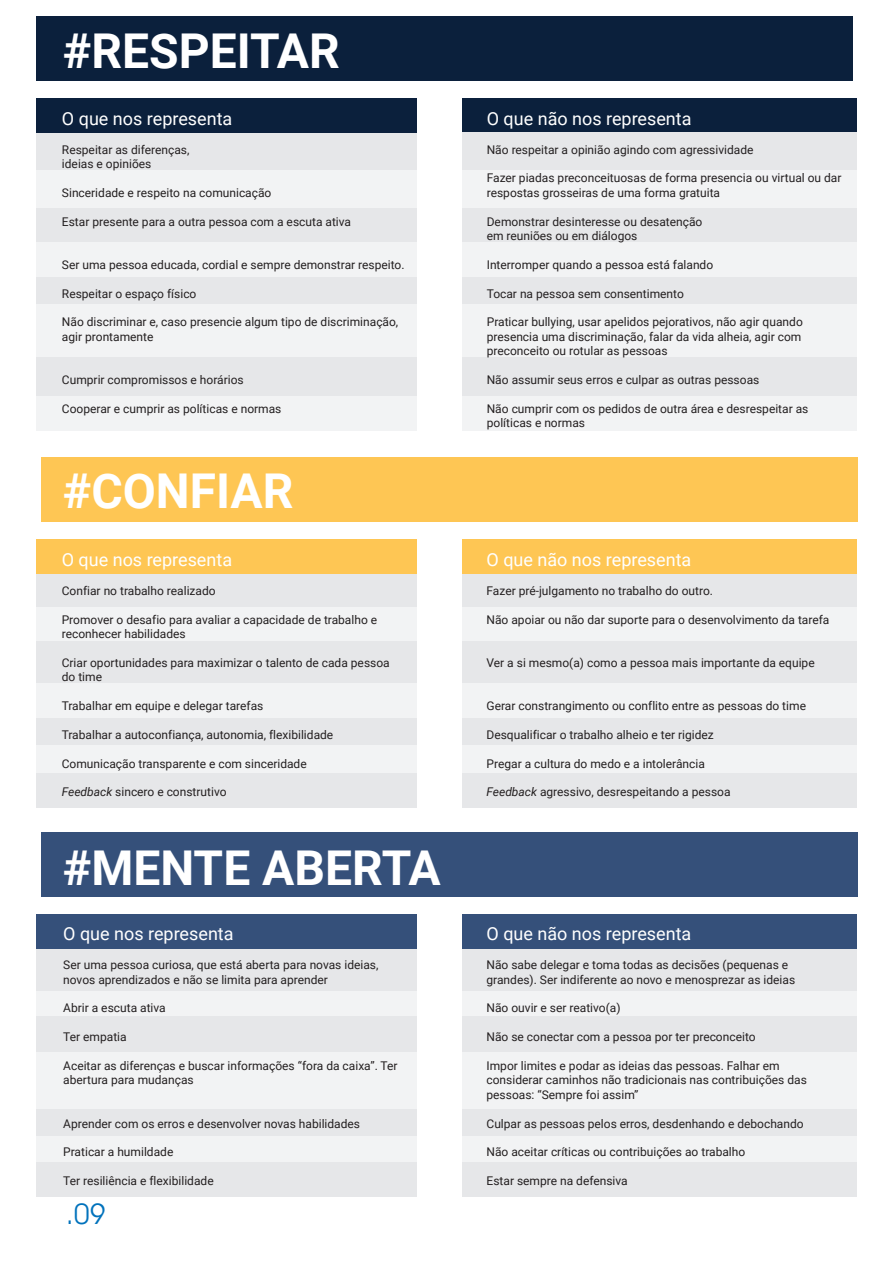
<style>
.page{position:relative;width:893px;height:1263px;background:#fff}
.page>*{position:absolute;margin:0;border:0;box-sizing:border-box;transform-origin:0 0}
.t1{font:700 48px "Roboto";color:#fff}
.t2{font:28.35px "Avant Guard Regular SWFTE";color:#0072bc}
.t3{font:18px "Roboto";color:#fff}
.t4{font:12px/14.4px "Roboto";color:#231f20}
.s1{font-style:italic}
</style>
<div class="page">
<div style="left:462px;top:574px;width:395px;height:34px;background:#e6e7e9"></div>
<div style="left:462px;top:607px;width:395px;height:35px;background:#f2f3f4"></div>
<div style="left:462px;top:641px;width:395px;height:44px;background:#e6e7e9"></div>
<div style="left:462px;top:706px;width:395px;height:40px;background:#e6e7e9"></div>
<div style="left:462px;top:746px;width:395px;height:28px;background:#f2f3f4"></div>
<div style="left:462px;top:773px;width:395px;height:34px;background:#e6e7e9"></div>
<div style="left:462px;top:683px;width:395px;height:35px;background:#f2f3f4"></div>
<div style="left:37px;top:133px;width:380px;height:38px;background:#e6e7e9"></div>
<div style="left:37px;top:171px;width:380px;height:38px;background:#f2f3f4"></div>
<div style="left:37px;top:209px;width:380px;height:34px;background:#e6e7e9"></div>
<div style="left:37px;top:242px;width:380px;height:35px;background:#f2f3f4"></div>
<div style="left:37px;top:277px;width:380px;height:27px;background:#e6e7e9"></div>
<div style="left:37px;top:304px;width:380px;height:53px;background:#f2f3f4"></div>
<div style="left:37px;top:357px;width:380px;height:39px;background:#e6e7e9"></div>
<div style="left:37px;top:396px;width:380px;height:34px;background:#f2f3f4"></div>
<div style="left:37px;top:99px;width:380px;height:34px;background:#0b203c"></div>
<div style="left:462px;top:99px;width:395px;height:34px;background:#0b203c"></div>
<div style="left:462px;top:133px;width:395px;height:38px;background:#e6e7e9"></div>
<div style="left:462px;top:171px;width:395px;height:38px;background:#f2f3f4"></div>
<div style="left:462px;top:209px;width:395px;height:34px;background:#e6e7e9"></div>
<div style="left:462px;top:242px;width:395px;height:35px;background:#f2f3f4"></div>
<div style="left:462px;top:277px;width:395px;height:27px;background:#e6e7e9"></div>
<div style="left:462px;top:304px;width:395px;height:53px;background:#f2f3f4"></div>
<div style="left:462px;top:357px;width:395px;height:39px;background:#e6e7e9"></div>
<div style="left:462px;top:396px;width:395px;height:34px;background:#f2f3f4"></div>
<div style="left:36px;top:17px;width:816px;height:64px;background:#0b203c"></div>
<div style="left:37px;top:574px;width:380px;height:34px;background:#e6e7e9"></div>
<div style="left:37px;top:607px;width:380px;height:35px;background:#f2f3f4"></div>
<div style="left:37px;top:641px;width:380px;height:44px;background:#e6e7e9"></div>
<div style="left:37px;top:706px;width:380px;height:40px;background:#e6e7e9"></div>
<div style="left:37px;top:746px;width:380px;height:28px;background:#f2f3f4"></div>
<div style="left:37px;top:773px;width:380px;height:34px;background:#e6e7e9"></div>
<div style="left:37px;top:540px;width:380px;height:34px;background:#fec654"></div>
<div style="left:462px;top:540px;width:395px;height:34px;background:#fec654"></div>
<div style="left:41px;top:458px;width:816px;height:64px;background:#fec654"></div>
<div style="left:37px;top:683px;width:380px;height:35px;background:#f2f3f4"></div>
<div style="left:462px;top:948px;width:395px;height:44px;background:#e6e7e9"></div>
<div style="left:462px;top:992px;width:395px;height:24px;background:#f2f3f4"></div>
<div style="left:462px;top:1016px;width:395px;height:36px;background:#e6e7e9"></div>
<div style="left:462px;top:1109px;width:395px;height:34px;background:#e6e7e9"></div>
<div style="left:462px;top:1136px;width:395px;height:35px;background:#f2f3f4"></div>
<div style="left:462px;top:1162px;width:395px;height:35px;background:#e6e7e9"></div>
<div style="left:462px;top:1052px;width:395px;height:57px;background:#f2f3f4"></div>
<div style="left:37px;top:948px;width:380px;height:44px;background:#e6e7e9"></div>
<div style="left:37px;top:992px;width:380px;height:24px;background:#f2f3f4"></div>
<div style="left:37px;top:1016px;width:380px;height:36px;background:#e6e7e9"></div>
<div style="left:37px;top:1109px;width:380px;height:34px;background:#e6e7e9"></div>
<div style="left:37px;top:1136px;width:380px;height:35px;background:#f2f3f4"></div>
<div style="left:37px;top:1162px;width:380px;height:35px;background:#e6e7e9"></div>
<div style="left:37px;top:914px;width:380px;height:34px;background:#35507a"></div>
<div style="left:462px;top:914px;width:395px;height:34px;background:#35507a"></div>
<div style="left:41px;top:832px;width:816px;height:64px;background:#35507a"></div>
<div style="left:37px;top:1052px;width:380px;height:57px;background:#f2f3f4"></div>
<h1 class="t1" style="left:63px;top:17px;width:278px">#RESPEITAR</h1>
<h3 class="t3" style="left:62px;top:106px;width:172px">O que nos representa</h3>
<p class="t4" style="left:62px;top:142px;width:129px">Respeitar as diferenças, ideias e opiniões</p>
<p class="t4" style="left:62px;top:185px;width:211px">Sinceridade e respeito na comunicação</p>
<p class="t4" style="left:62px;top:214px;width:291px">Estar presente para a outra pessoa com a escuta ativa</p>
<p class="t4" style="left:62px;top:257px;width:344px">Ser uma pessoa educada, cordial e sempre demonstrar respeito.</p>
<p class="t4" style="left:62px;top:286px;width:136px">Respeitar o espaço físico</p>
<p class="t4" style="left:62px;top:314px;width:338px">Não discriminar e, caso presencie algum tipo de discriminação, agir prontamente</p>
<p class="t4" style="left:62px;top:372px;width:183px">Cumprir compromissos e horários</p>
<p class="t4" style="left:62px;top:401px;width:221px">Cooperar e cumprir as políticas e normas</p>
<h1 class="t1" style="left:63px;top:457px;width:232px">#CONFIAR</h1>
<h3 class="t3" style="left:62px;top:547px;width:172px">O que nos representa</h3>
<p class="t4" style="left:62px;top:583px;width:155px">Confiar no trabalho realizado</p>
<p class="t4" style="left:62px;top:612px;width:317px">Promover o desafio para avaliar a capacidade de trabalho e reconhecer habilidades</p>
<p class="t4" style="left:62px;top:655px;width:329px">Criar oportunidades para maximizar o talento de cada pessoa do time</p>
<p class="t4" style="left:62px;top:698px;width:203px">Trabalhar em equipe e delegar tarefas</p>
<p class="t4" style="left:62px;top:727px;width:273px">Trabalhar a autoconfiança, autonomia, flexibilidade</p>
<p class="t4" style="left:62px;top:756px;width:246px">Comunicação transparente e com sinceridade</p>
<p class="t4" style="left:62px;top:784px;width:166px"><span class="s1">Feedback</span> sincero e construtivo</p>
<h1 class="t1" style="left:63px;top:834px;width:380px">#MENTE ABERTA</h1>
<h3 class="t3" style="left:63px;top:921px;width:172px">O que nos representa</h3>
<p class="t4" style="left:63px;top:957px;width:317px">Ser uma pessoa curiosa, que está aberta para novas ideias, novos aprendizados e não se limita para aprender</p>
<p class="t4" style="left:63px;top:1000px;width:104px">Abrir a escuta ativa</p>
<p class="t4" style="left:63px;top:1029px;width:65px">Ter empatia</p>
<p class="t4" style="left:63px;top:1058px;width:336px">Aceitar as diferenças e buscar informações “fora da caixa”. Ter abertura para mudanças</p>
<p class="t4" style="left:63px;top:1116px;width:298px">Aprender com os erros e desenvolver novas habilidades</p>
<p class="t4" style="left:63px;top:1144px;width:112px">Praticar a humildade</p>
<p class="t4" style="left:63px;top:1173px;width:152px">Ter resiliência e flexibilidade</p>
<h2 class="t2" style="left:66px;top:1196px;width:41px">.09</h2>
<h3 class="t3" style="left:487px;top:106px;width:206px">O que não nos representa</h3>
<p class="t4" style="left:487px;top:142px;width:268px">Não respeitar a opinião agindo com agressividade</p>
<p class="t4" style="left:487px;top:170px;width:356px">Fazer piadas preconceituosas de forma presencia ou virtual ou dar respostas grosseiras de uma forma gratuita</p>
<p class="t4" style="left:487px;top:214px;width:217px">Demonstrar desinteresse ou desatenção em reuniões ou em diálogos</p>
<p class="t4" style="left:487px;top:257px;width:228px">Interromper quando a pessoa está falando</p>
<p class="t4" style="left:487px;top:286px;width:199px">Tocar na pessoa sem consentimento</p>
<p class="t4" style="left:487px;top:314px;width:318px;text-align:justify">Praticar bullying, usar apelidos pejorativos, não agir quando presencia uma discriminação, falar da vida alheia, agir com preconceito ou rotular as pessoas</p>
<p class="t4" style="left:487px;top:372px;width:274px">Não assumir seus erros e culpar as outras pessoas</p>
<p class="t4" style="left:487px;top:401px;width:323px">Não cumprir com os pedidos de outra área e desrespeitar as políticas e normas</p>
<h3 class="t3" style="left:486px;top:547px;width:206px">O que não nos representa</h3>
<p class="t4" style="left:486px;top:583px;width:228px">Fazer pré-julgamento no trabalho do outro.</p>
<p class="t4" style="left:486px;top:612px;width:344px">Não apoiar ou não dar suporte para o desenvolvimento da tarefa</p>
<p class="t4" style="left:486px;top:655px;width:330px">Ver a si mesmo(a) como a pessoa mais importante da equipe</p>
<p class="t4" style="left:486px;top:698px;width:321px">Gerar constrangimento ou conflito entre as pessoas do time</p>
<p class="t4" style="left:486px;top:727px;width:229px">Desqualificar o trabalho alheio e ter rigidez</p>
<p class="t4" style="left:486px;top:756px;width:220px">Pregar a cultura do medo e a intolerância</p>
<p class="t4" style="left:486px;top:784px;width:246px"><span class="s1">Feedback</span> agressivo, desrespeitando a pessoa</p>
<h3 class="t3" style="left:486px;top:921px;width:206px">O que não nos representa</h3>
<p class="t4" style="left:486px;top:957px;width:310px">Não sabe delegar e toma todas as decisões (pequenas e grandes). Ser indiferente ao novo e menosprezar as ideias</p>
<p class="t4" style="left:486px;top:1000px;width:136px">Não ouvir e ser reativo(a)</p>
<p class="t4" style="left:486px;top:1029px;width:271px">Não se conectar com a pessoa por ter preconceito</p>
<p class="t4" style="left:486px;top:1058px;width:322px">Impor limites e podar as ideias das pessoas. Falhar em considerar caminhos não tradicionais nas contribuições das pessoas: “Sempre foi assim”</p>
<p class="t4" style="left:486px;top:1116px;width:319px">Culpar as pessoas pelos erros, desdenhando e debochando</p>
<p class="t4" style="left:486px;top:1144px;width:260px">Não aceitar críticas ou contribuições ao trabalho</p>
<p class="t4" style="left:486px;top:1173px;width:143px">Estar sempre na defensiva</p>
</div>
